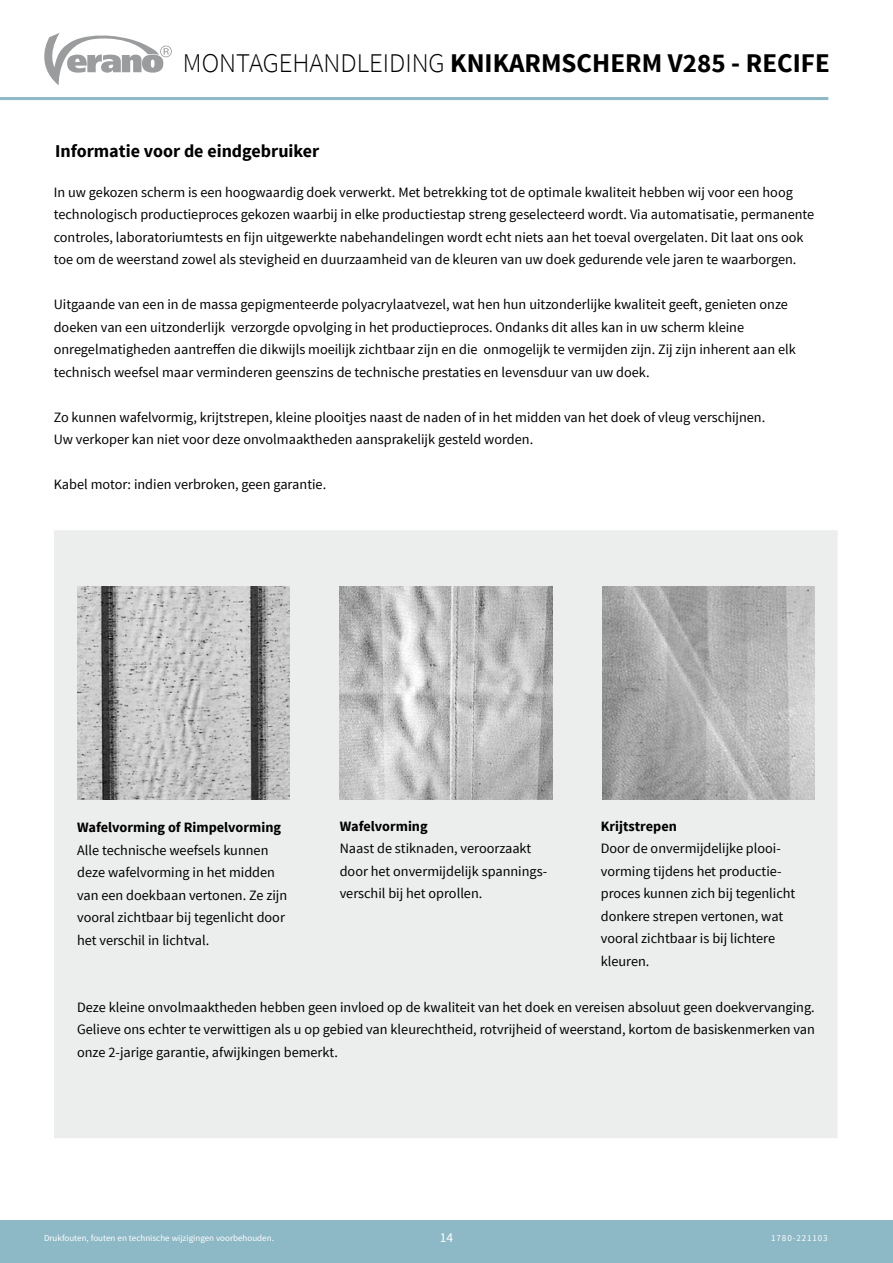
<style>
.page{position:relative;width:893px;height:1263px;background:#fff}
.page>*{position:absolute;margin:0;border:0;box-sizing:border-box;transform-origin:0 0}
.t1{font:700 27px "Source Sans Pro";color:#000}
.t2{font:700 18px "Source Sans Pro";color:#000}
.t3{font:14.25px/22.5px "Source Sans Pro";color:#000}
.t4{font:700 14.25px "Source Sans Pro";color:#000}
.t5{font:13.5px "Source Sans Pro";color:#fff}
.t6{font:9px "Source Sans Pro";color:#fff}
.t7{font:9px "Source Sans Pro";letter-spacing:.1em;color:#fff}
.s1{font-weight:300}
</style>
<div class="page">
<svg style="left:44px;top:33px;width:128px;height:52px"></svg>
<hr style="left:0;top:97px;width:828px;height:3px;background:#8db8c5">
<div style="left:0;top:1220px;width:893px;height:43px;background:#8db8c5"></div>
<div style="left:52px;top:529px;width:787px;height:611px;background:#eceded;border:2px solid #fefefe"></div>
<img style="left:77px;top:586px;width:213px;height:213px">
<img style="left:340px;top:586px;width:212px;height:213px">
<img style="left:602px;top:586px;width:213px;height:213px">
<h1 class="t1" style="left:183px;top:46px;width:648px"><span class="s1">MONTAGEHANDLEIDING</span> KNIKARMSCHERM V285 - RECIFE</h1>
<p class="t2" style="left:55px;top:139px;width:266px">Informatie voor de eindgebruiker</p>
<p class="t3" style="left:54px;top:181px;width:762px">In uw gekozen scherm is een hoogwaardig doek verwerkt. Met betrekking tot de optimale kwaliteit hebben wij voor een hoog technologisch productieproces gekozen waarbij in elke productiestap streng geselecteerd wordt. Via automatisatie, permanente controles, laboratoriumtests en fijn uitgewerkte nabehandelingen wordt echt niets aan het toeval overgelaten. Dit laat ons ook toe om de weerstand zowel als stevigheid en duurzaamheid van de kleuren van uw doek gedurende vele jaren te waarborgen.</p>
<p class="t3" style="left:54px;top:294px;width:744px">Uitgaande van een in de massa gepigmenteerde polyacrylaatvezel, wat hen hun uitzonderlijke kwaliteit geeft, genieten onze doeken van een uitzonderlijk verzorgde opvolging in het productieproces. Ondanks dit alles kan in uw scherm kleine onregelmatigheden aantreffen die dikwijls moeilijk zichtbaar zijn en die onmogelijk te vermijden zijn. Zij zijn inherent aan elk technisch weefsel maar verminderen geenszins de technische prestaties en levensduur van uw doek.</p>
<p class="t3" style="left:54px;top:406px;width:713px">Zo kunnen wafelvormig, krijtstrepen, kleine plooitjes naast de naden of in het midden van het doek of vleug verschijnen.<br>Uw verkoper kan niet voor deze onvolmaaktheden aansprakelijk gesteld worden.</p>
<p class="t3" style="left:54px;top:474px;width:274px">Kabel motor: indien verbroken, geen garantie.</p>
<p class="t4" style="left:77px;top:818px;width:205px">Wafelvorming of Rimpelvorming</p>
<p class="t3" style="left:77px;top:839px;width:212px">Alle technische weefsels kunnen deze wafelvorming in het midden van een doekbaan vertonen. Ze zijn vooral zichtbaar bij tegenlicht door het verschil in lichtval.</p>
<p class="t4" style="left:340px;top:817px;width:90px">Wafelvorming</p>
<p class="t3" style="left:340px;top:837px;width:209px">Naast de stiknaden, veroorzaakt door het onvermijdelijk spannings&shy;verschil bij het oprollen.</p>
<p class="t4" style="left:601px;top:817px;width:78px">Krijtstrepen</p>
<p class="t3" style="left:601px;top:837px;width:196px">Door de onvermijdelijke plooi&shy;vorming tijdens het productie&shy;proces kunnen zich bij tegenlicht donkere strepen vertonen, wat vooral zichtbaar is bij lichtere kleuren.</p>
<p class="t3" style="left:77px;top:996px;width:739px;text-align:justify">Deze kleine onvolmaaktheden hebben geen invloed op de kwaliteit van het doek en vereisen absoluut geen doekvervanging.<br>Gelieve ons echter te verwittigen als u op gebied van kleurechtheid, rotvrijheid of weerstand, kortom de basiskenmerken van onze 2-jarige garantie, afwijkingen bemerkt.</p>
<p class="t6" style="left:44px;top:1233px;width:231px">Drukfouten, fouten en technische wijzigingen voorbehouden.</p>
<p class="t5" style="left:440px;top:1229px;width:15px">14</p>
<p class="t7" style="left:771px;top:1233px;width:58px">1780-221103</p>
</div>
